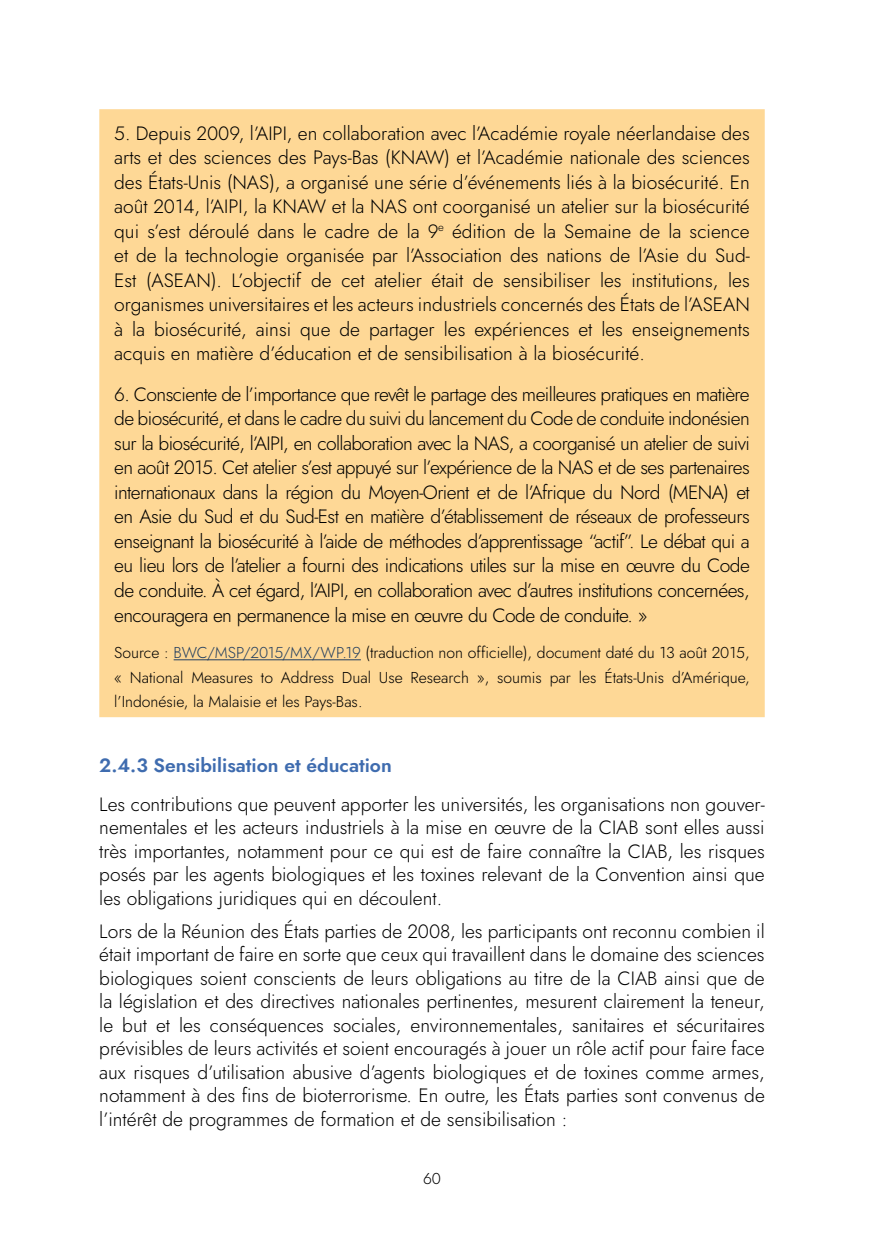
<style>
.page{position:relative;width:874px;height:1241px;background:#fff}
.page>*{position:absolute;margin:0;border:0;box-sizing:border-box;transform-origin:0 0}
.t1{font:19.25px/24.5px "Jost";color:#000;text-align:justify}
.Heading_3{font:19.25px "Jost";color:#3f6caf}
.t2{font:15.75px/24.5px "Jost";color:#000;text-align:justify}
.s1{color:#243f60}
</style>
<div class="page">
<div style="left:99px;top:109px;width:665px;height:608px;background:#fed896"></div>
<hr style="left:173px;top:659px;width:188px;height:1px;background:#243f60">
<p class="t1" style="left:114px;top:121px;width:637px">5. Depuis 2009, l’AIPI, en collaboration avec l’Académie royale néerlandaise des arts et des sciences des Pays-Bas (KNAW) et l’Académie nationale des sciences des États-Unis (NAS), a organisé une série d’événements liés à la biosécurité. En août 2014, l’AIPI, la KNAW et la NAS ont coorganisé un atelier sur la biosécurité qui s’est déroulé dans le cadre de la 9<sup>e</sup> édition de la Semaine de la science et de la technologie organisée par l’Association des nations de l’Asie du Sud-Est (ASEAN). L’objectif de cet atelier était de sensibiliser les institutions, les organismes universitaires et les acteurs industriels concernés des États de l’ASEAN à la biosécurité, ainsi que de partager les expériences et les enseignements acquis en matière d’éducation et de sensibilisation à la biosécurité.</p>
<p class="t1" style="left:114px;top:382px;width:636px">6. Consciente de l’importance que revêt le partage des meilleures pratiques en matière de biosécurité, et dans le cadre du suivi du lancement du Code de conduite indonésien sur la biosécurité, l’AIPI, en collaboration avec la NAS, a coorganisé un atelier de suivi en août 2015. Cet atelier s’est appuyé sur l’expérience de la NAS et de ses partenaires internationaux dans la région du Moyen-Orient et de l’Afrique du Nord (MENA) et en Asie du Sud et du Sud-Est en matière d’établissement de réseaux de professeurs enseignant la biosécurité à l’aide de méthodes d’apprentissage “actif”. Le débat qui a eu lieu lors de l’atelier a fourni des indications utiles sur la mise en œuvre du Code de conduite. À cet égard, l’AIPI, en collaboration avec d’autres institutions concernées, encouragera en permanence la mise en œuvre du Code de conduite. »</p>
<p class="t2" style="left:114px;top:640px;width:636px">Source : <span class="s1">BWC/MSP/2015/MX/WP.19</span> (traduction non officielle), document daté du 13 août 2015, « National Measures to Address Dual Use Research », soumis par les États-Unis d’Amérique, l’Indonésie, la Malaisie et les Pays-Bas.</p>
<p class="Heading_3" style="left:99px;top:752px;width:294px">2.4.3 Sensibilisation et éducation</p>
<p class="t1" style="left:99px;top:792px;width:666px;line-height:23.4px">Les contributions que peuvent apporter les universités, les organisations non gouver&shy;nementales et les acteurs industriels à la mise en œuvre de la CIAB sont elles aussi très importantes, notamment pour ce qui est de faire connaître la CIAB, les risques posés par les agents biologiques et les toxines relevant de la Convention ainsi que les obligations juridiques qui en découlent.</p>
<p class="t1" style="left:99px;top:919px;width:666px;line-height:23.4px">Lors de la Réunion des États parties de 2008, les participants ont reconnu combien il était important de faire en sorte que ceux qui travaillent dans le domaine des sciences biologiques soient conscients de leurs obligations au titre de la CIAB ainsi que de la législation et des directives nationales pertinentes, mesurent clairement la teneur, le but et les conséquences sociales, environnementales, sanitaires et sécuritaires prévisibles de leurs activités et soient encouragés à jouer un rôle actif pour faire face aux risques d’utilisation abusive d’agents biologiques et de toxines comme armes, notamment à des fins de bioterrorisme. En outre, les États parties sont convenus de l’intérêt de programmes de formation et de sensibilisation :</p>
<p class="t2" style="left:423px;top:1165px;width:19px">60</p>
</div>
